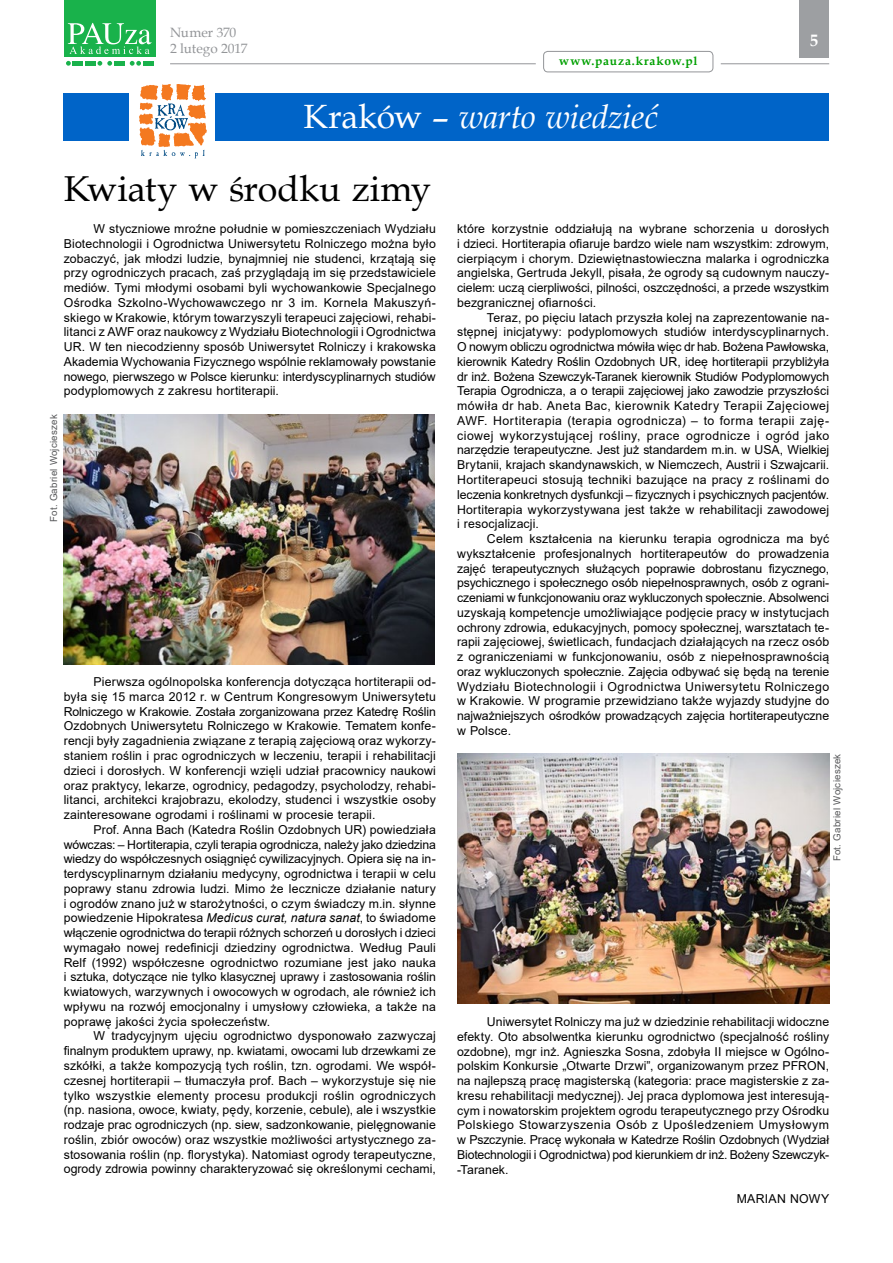
<style>
.page{position:relative;width:893px;height:1263px;background:#fff}
.page>*{position:absolute;margin:0;border:0;box-sizing:border-box;transform-origin:0 0}
.t1{font:36px "Book Antiqua";letter-spacing:-.005em;color:#000}
.t2{font:italic 33.6px "Book Antiqua";letter-spacing:-.015em;color:#fff}
.t3{font:700 16.5px "Book Antiqua";color:#fff}
.t4{font:13.5px/16.2px "Book Antiqua";letter-spacing:-.005em;color:#939598}
.t5{font:12.3px/14.7px "Arial";letter-spacing:.005em;color:#000;text-align:justify}
.t6{font:700 12px "Book Antiqua";letter-spacing:.07em;color:#00a000}
.t7{font:9.75px "Arial";letter-spacing:.02em;color:#58595b}
.s1{font-style:normal}
.s2{font-style:italic}
</style>
<div class="page">
<div style="left:799px;top:0;width:30px;height:57px;background:#9d9fa2"></div>
<svg style="left:66px;top:61px;width:5px;height:5px"></svg>
<svg style="left:97px;top:61px;width:15px;height:5px"></svg>
<svg style="left:130px;top:61px;width:11px;height:5px"></svg>
<div style="left:73px;top:61px;width:10px;height:5px;background:#19b24b"></div>
<div style="left:85px;top:61px;width:11px;height:5px;background:#19b24b"></div>
<div style="left:114px;top:61px;width:11px;height:5px;background:#19b24b"></div>
<div style="left:143px;top:61px;width:11px;height:5px;background:#19b24b"></div>
<div style="left:64px;top:0;width:92px;height:56px;background:#19b24b"></div>
<svg style="left:68px;top:23px;width:83px;height:31px"></svg>
<hr style="left:170px;top:63px;width:366px;height:1px;background:#939598">
<div style="left:543px;top:51px;width:170px;height:21px;border:1px solid #939598;border-radius:4px"></div>
<hr style="left:721px;top:63px;width:108px;height:1px;background:#939598">
<div style="left:216px;top:93px;width:613px;height:48px;background:#0064c8"></div>
<div style="left:64px;top:93px;width:65px;height:48px;background:#0064c8"></div>
<svg style="left:139px;top:84px;width:68px;height:74px"></svg>
<img style="left:64px;top:415px;width:371px;height:249px">
<img style="left:457px;top:754px;width:372px;height:249px">
<p class="t4" style="left:170px;top:24px;width:79px">Numer 370<br>2 lutego 2017</p>
<h3 class="t3" style="left:810px;top:30px;width:10px">5</h3>
<p class="t6" style="left:559px;top:53px;width:140px">www.pauza.krakow.pl</p>
<h2 class="t2" style="left:304px;top:93px;width:356px"><span class="s1">Kraków –</span> warto wiedzieć</h2>
<h1 class="t1" style="left:64px;top:164px;width:369px">Kwiaty w środku zimy</h1>
<p class="t5" style="left:64px;top:221px;width:374px;text-indent:30px">W styczniowe mroźne południe w pomieszczeniach Wydziału Biotechnologii i Ogrodnictwa Uniwersytetu Rolniczego można było zobaczyć, jak młodzi ludzie, bynajmniej nie studenci, krzątają się przy ogrodniczych pracach, zaś przyglądają im się przedstawiciele mediów. Tymi młodymi osobami byli wychowankowie Specjalnego Ośrodka Szkolno-Wychowawczego nr 3 im. Kornela Makuszyń&shy;skiego w Krakowie, którym towarzyszyli terapeuci zajęciowi, rehabi&shy;litanci z AWF oraz naukowcy z Wydziału Biotechnologii i Ogrodnictwa UR. W ten niecodzienny sposób Uniwersytet Rolniczy i krakowska Akademia Wychowania Fizycznego wspólnie reklamowały powstanie nowego, pierwszego w Polsce kierunku: interdyscyplinarnych studiów podyplomowych z zakresu hortiterapii.</p>
<p class="t7" style="left:47px;top:522px;width:109px;rotate:-90deg">Fot. Gabriel Wojcieszek</p>
<p class="t5" style="left:64px;top:674px;width:374px;text-indent:30px">Pierwsza ogólnopolska konferencja dotycząca hortiterapii od&shy;była się 15 marca 2012 r. w Centrum Kongresowym Uniwersytetu Rolniczego w Krakowie. Została zorganizowana przez Katedrę Roślin Ozdobnych Uniwersytetu Rolniczego w Krakowie. Tematem konfe&shy;rencji były zagadnienia związane z terapią zajęciową oraz wykorzy&shy;staniem roślin i prac ogrodniczych w leczeniu, terapii i rehabilitacji dzieci i dorosłych. W konferencji wzięli udział pracownicy naukowi oraz praktycy, lekarze, ogrodnicy, pedagodzy, psycholodzy, rehabi&shy;litanci, architekci krajobrazu, ekolodzy, studenci i wszystkie osoby zainteresowane ogrodami i roślinami w procesie terapii.</p>
<p class="t5" style="left:64px;top:822px;width:374px;text-indent:30px">Prof. Anna Bach (Katedra Roślin Ozdobnych UR) powiedziała wówczas: – Hortiterapia, czyli terapia ogrodnicza, należy jako dziedzina wiedzy do współczesnych osiągnięć cywilizacyjnych. Opiera się na in&shy;terdyscyplinarnym działaniu medycyny, ogrodnictwa i terapii w celu poprawy stanu zdrowia ludzi. Mimo że lecznicze działanie natury i ogrodów znano już w starożytności, o czym świadczy m.in. słynne powiedzenie Hipokratesa <span class="s2">Medicus curat, natura sanat</span>, to świadome włączenie ogrodnictwa do terapii różnych schorzeń u dorosłych i dzieci wymagało nowej redefinicji dziedziny ogrodnictwa. Według Pauli Relf (1992) współczesne ogrodnictwo rozumiane jest jako nauka i sztuka, dotyczące nie tylko klasycznej uprawy i zastosowania roślin kwiatowych, warzywnych i owocowych w ogrodach, ale również ich wpływu na rozwój emocjonalny i umysłowy człowieka, a także na poprawę jakości życia społeczeństw.</p>
<p class="t5" style="left:64px;top:1029px;width:374px;text-indent:30px">W tradycyjnym ujęciu ogrodnictwo dysponowało zazwyczaj finalnym produktem uprawy, np. kwiatami, owocami lub drzewkami ze szkółki, a także kompozycją tych roślin, tzn. ogrodami. We współ&shy;czesnej hortiterapii – tłumaczyła prof. Bach – wykorzystuje się nie tylko wszystkie elementy procesu produkcji roślin ogrodniczych (np. nasiona, owoce, kwiaty, pędy, korzenie, cebule), ale i wszystkie rodzaje prac ogrodniczych (np. siew, sadzonkowanie, pielęgnowanie roślin, zbiór owoców) oraz wszystkie możliwości artystycznego za&shy;stosowania roślin (np. florystyka). Natomiast ogrody terapeutyczne, ogrody zdrowia powinny charakteryzować się określonymi cechami,</p>
<p class="t5" style="left:457px;top:221px;width:374px">które korzystnie oddziałują na wybrane schorzenia u dorosłych i dzieci. Hortiterapia ofiaruje bardzo wiele nam wszystkim: zdrowym, cierpiącym i chorym. Dziewiętnastowieczna malarka i ogrodniczka angielska, Gertruda Jekyll, pisała, że ogrody są cudownym nauczy&shy;cielem: uczą cierpliwości, pilności, oszczędności, a przede wszystkim bezgranicznej ofiarności.</p>
<p class="t5" style="left:457px;top:310px;width:374px;text-indent:30px">Teraz, po pięciu latach przyszła kolej na zaprezentowanie na&shy;stępnej inicjatywy: podyplomowych studiów interdyscyplinarnych.<br>O nowym obliczu ogrodnictwa mówiła więc dr hab. Bożena Pawłowska, kierownik Katedry Roślin Ozdobnych UR, ideę hortiterapii przybliżyła dr inż. Bożena Szewczyk-Taranek kierownik Studiów Podyplomowych Terapia Ogrodnicza, a o terapii zajęciowej jako zawodzie przyszłości mówiła dr hab. Aneta Bac, kierownik Katedry Terapii Zajęciowej AWF. Hortiterapia (terapia ogrodnicza) – to forma terapii zaję&shy;ciowej wykorzystującej rośliny, prace ogrodnicze i ogród jako narzędzie terapeutyczne. Jest już standardem m.in. w USA, Wielkiej Brytanii, krajach skandynawskich, w Niemczech, Austrii i Szwajcarii.<br>Hortiterapeuci stosują techniki bazujące na pracy z roślinami do leczenia konkretnych dysfunkcji – fizycznych i psychicznych pacjentów.<br>Hortiterapia wykorzystywana jest także w rehabilitacji zawodowej i resocjalizacji.</p>
<p class="t5" style="left:457px;top:531px;width:374px;text-indent:30px">Celem kształcenia na kierunku terapia ogrodnicza ma być wykształcenie profesjonalnych hortiterapeutów do prowadzenia zajęć terapeutycznych służących poprawie dobrostanu fizycznego, psychicznego i społecznego osób niepełnosprawnych, osób z ograni&shy;czeniami w funkcjonowaniu oraz wykluczonych społecznie. Absolwenci uzyskają kompetencje umożliwiające podjęcie pracy w instytucjach ochrony zdrowia, edukacyjnych, pomocy społecznej, warsztatach te&shy;rapii zajęciowej, świetlicach, fundacjach działających na rzecz osób z ograniczeniami w funkcjonowaniu, osób z niepełnosprawnością oraz wykluczonych społecznie. Zajęcia odbywać się będą na terenie Wydziału Biotechnologii i Ogrodnictwa Uniwersytetu Rolniczego w Krakowie. W programie przewidziano także wyjazdy studyjne do najważniejszych ośrodków prowadzących zajęcia hortiterapeutyczne w Polsce.</p>
<p class="t7" style="left:830px;top:861px;width:109px;rotate:-90deg">Fot. Gabriel Wojcieszek</p>
<p class="t5" style="left:457px;top:1014px;width:374px;text-indent:30px">Uniwersytet Rolniczy ma już w dziedzinie rehabilitacji widoczne efekty. Oto absolwentka kierunku ogrodnictwo (specjalność rośliny ozdobne), mgr inż. Agnieszka Sosna, zdobyła II miejsce w Ogólno&shy;polskim Konkursie „Otwarte Drzwi”, organizowanym przez PFRON, na najlepszą pracę magisterską (kategoria: prace magisterskie z za&shy;kresu rehabilitacji medycznej). Jej praca dyplomowa jest interesują&shy;cym i nowatorskim projektem ogrodu terapeutycznego przy Ośrodku Polskiego Stowarzyszenia Osób z Upośledzeniem Umysłowym w Pszczynie. Pracę wykonała w Katedrze Roślin Ozdobnych (Wydział Biotechnologii i Ogrodnictwa) pod kierunkiem dr inż. Bożeny Szewczyk--Taranek.</p>
<p class="t5" style="left:737px;top:1191px;width:94px">MARIAN NOWY</p>
</div>
